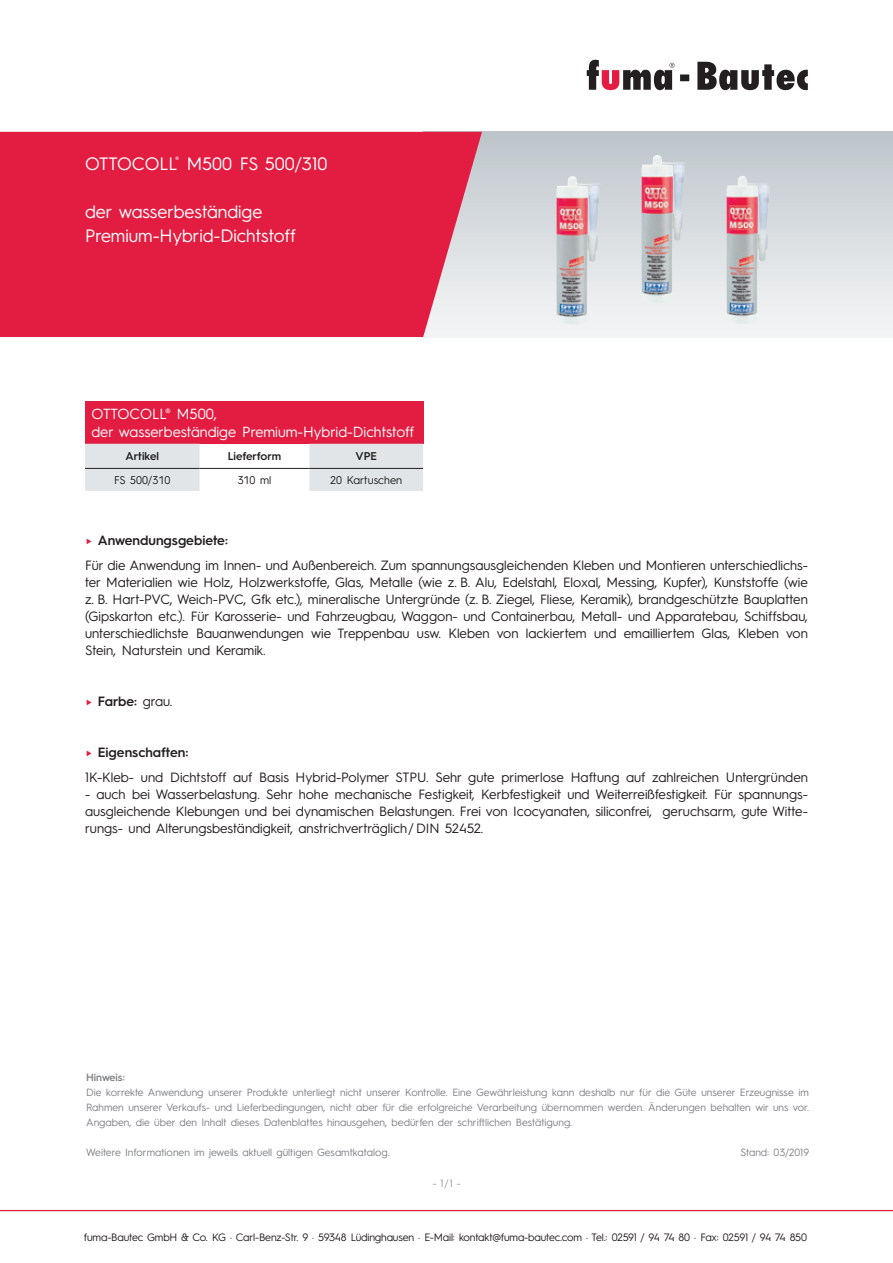
<style>
.page{position:relative;width:893px;height:1263px;background:#fff}
.page>*{position:absolute;margin:0;border:0;box-sizing:border-box;transform-origin:0 0}
.t1{font:18px/24px "Hurme Geometric Sans 3";color:#fff}
.t2{font:14.7px/18px "Hurme Geometric Sans 3";color:#fff}
.t3{font:13.5px/17px "Hurme Geometric Sans 3";color:#231f20}
.t4{font:600 13.5px "Hurme Geometric Sans 3";color:#231f20}
.t5{font:11.25px "Hurme Geometric Sans 3";color:#231f20}
.t6{font:600 11.25px "Hurme Geometric Sans 3";color:#231f20}
.t7{font:10.8px "Hurme Geometric Sans 3";letter-spacing:-.015em;color:#231f20}
.t8{font:10.5px/15px "Hurme Geometric Sans 3";color:#808285;text-align:justify}
.t9{font:600 10.5px "Hurme Geometric Sans 3";color:#808285}
.t10{font:10.5px "Hurme Geometric Sans 3";color:#939598}
.s1{font-weight:600;color:#e31c41}
.s2{font-weight:600}
.s3{color:#e31c41}
.s4{font-weight:400}
</style>
<div class="page">
<div style="left:85px;top:401px;width:338px;height:43px;background:#e31c41"></div>
<svg style="left:85px;top:444px;width:338px;height:47px"></svg>
<hr style="left:85px;top:468px;width:115px;height:1px;background:#231f20">
<hr style="left:200px;top:468px;width:109px;height:1px;background:#231f20">
<hr style="left:309px;top:468px;width:114px;height:1px;background:#231f20">
<hr style="left:0;top:1210px;width:893px;height:1px;background:#e31c41">
<div style="left:423px;top:132px;width:470px;height:205px;background:linear-gradient(to bottom,#bec5cb,#f5f6f6)"></div>
<div style="left:0;top:132px;width:482px;height:205px;background:#e31c41"></div>
<svg style="left:680px;top:62px;width:128px;height:28px"></svg>
<svg style="left:587px;top:60px;width:87px;height:30px"></svg>
<img style="left:556px;top:176px;width:45px;height:149px">
<img style="left:641px;top:155px;width:45px;height:148px">
<img style="left:726px;top:176px;width:45px;height:148px">
<h1 class="t1" style="left:85px;top:150px;width:244px">OTTOCOLL<sup>®</sup> M500 FS 500/310</h1>
<h1 class="t1" style="left:85px;top:198px;width:212px">der wasserbeständige<br>Premium-Hybrid-Dichtstoff</h1>
<p class="t2" style="left:91px;top:404px;width:324px">OTTOCOLL® M500,<br>der wasserbeständige Premium-Hybrid-Dichtstoff</p>
<p class="t6" style="left:126px;top:449px;width:35px">Artikel</p>
<p class="t6" style="left:228px;top:449px;width:55px">Lieferform</p>
<p class="t6" style="left:355px;top:449px;width:23px">VPE</p>
<p class="t5" style="left:114px;top:472px;width:58px">FS 500/310</p>
<p class="t5" style="left:238px;top:472px;width:35px">310 ml</p>
<p class="t5" style="left:330px;top:472px;width:73px">20 Kartuschen</p>
<p class="t3" style="left:85px;top:526px;width:724px;line-height:25.5px"><span class="s1">►</span> <span class="s2">Anwendungsgebiete:<br></span>Für die Anwendung im Innen- und Außenbereich. Zum spannungsausgleichenden Kleben und Montieren unterschiedlichs-</p>
<p class="t3" style="left:85px;top:573px;width:724px;text-align:justify">ter Materialien wie Holz, Holzwerkstoffe, Glas, Metalle (wie z. B. Alu, Edelstahl, Eloxal, Messing, Kupfer), Kunststoffe (wie z. B. Hart-PVC, Weich-PVC, Gfk etc.), mineralische Untergründe (z. B. Ziegel, Fliese, Keramik), brandgeschützte Bauplatten (Gipskarton etc.). Für Karosserie- und Fahrzeugbau, Waggon- und Containerbau, Metall- und Apparatebau, Schiffsbau, unterschiedlichste Bauanwendungen wie Treppenbau usw. Kleben von lackiertem und emailliertem Glas, Kleben von Stein, Naturstein und Keramik.</p>
<p class="t4" style="left:85px;top:691px;width:89px"><span class="s3">►</span> Farbe: <span class="s4">grau.</span></p>
<p class="t3" style="left:85px;top:738px;width:724px;line-height:25.5px"><span class="s1">►</span> <span class="s2">Eigenschaften:<br></span>1K-Kleb- und Dichtstoff auf Basis Hybrid-Polymer STPU. Sehr gute primerlose Haftung auf zahlreichen Untergründen</p>
<p class="t3" style="left:85px;top:785px;width:724px;text-align:justify">- auch bei Wasserbelastung. Sehr hohe mechanische Festigkeit, Kerbfestigkeit und Weiterreißfestigkeit. Für spannungs&shy;ausgleichende Klebungen und bei dynamischen Belastungen. Frei von Icocyanaten, siliconfrei, geruchsarm, gute Witte&shy;rungs- und Alterungsbeständigkeit, anstrichverträglich/DIN 52452.</p>
<p class="t9" style="left:86px;top:1070px;width:40px">Hinweis:</p>
<p class="t8" style="left:86px;top:1084px;width:724px">Die korrekte Anwendung unserer Produkte unterliegt nicht unserer Kontrolle. Eine Gewährleistung kann deshalb nur für die Güte unserer Erzeugnisse im Rahmen unserer Verkaufs- und Lieferbedingungen, nicht aber für die erfolgreiche Verarbeitung übernommen werden. Änderungen behalten wir uns vor.<br>Angaben, die über den Inhalt dieses Datenblattes hinausgehen, bedürfen der schriftlichen Bestätigung.</p>
<p class="t8" style="left:86px;top:1144px;width:305px">Weitere Informationen im jeweils aktuell gültigen Gesamtkatalog.</p>
<p class="t8" style="left:740px;top:1144px;width:70px">Stand: 03/2019</p>
<p class="t10" style="left:433px;top:1175px;width:30px">- 1/1 -</p>
<p class="t7" style="left:84px;top:1230px;width:725px">fuma-Bautec GmbH &amp; Co. KG · Carl-Benz-Str. 9 · 59348 Lüdinghausen · E-Mail: kontakt@fuma-bautec.com · Tel.: 02591 / 94 74 80 · Fax: 02591 / 94 74 850</p>
</div>
